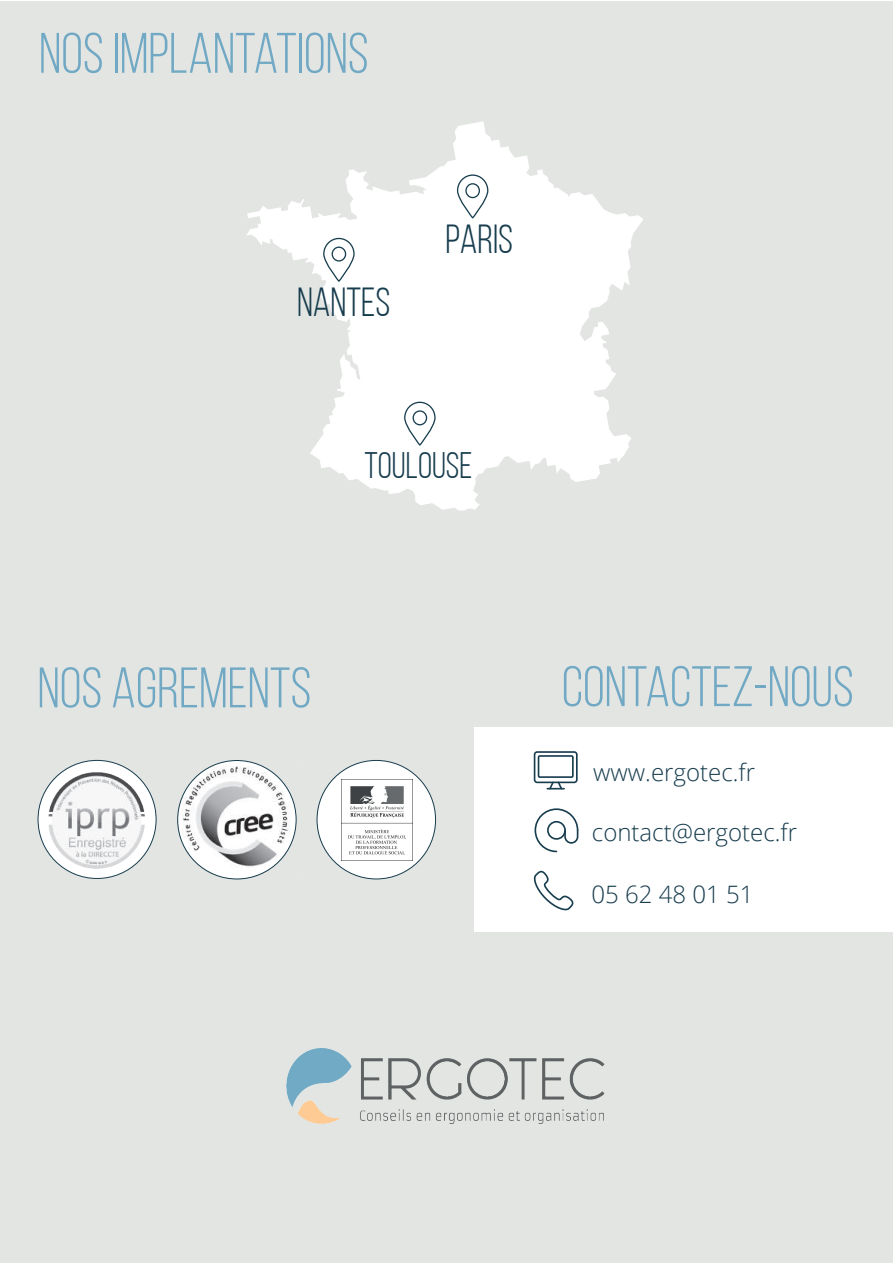
<style>
.page{position:relative;width:893px;height:1263px;background:#fff}
.page>*{position:absolute;margin:0;border:0;box-sizing:border-box;transform-origin:0 0}
.t1{font:57px "Bebas Neue";color:#71a9c4}
.t2{font:40.5px "Bebas Neue";color:#183d4e}
.t3{font:36.9px "Bebas Neue";color:#183d4e}
.t4{font:300 24px "Open Sans";color:#183d4e}
</style>
<div class="page">
<div style="left:0;top:1px;width:892px;height:1262px;background:#e3e5e3"></div>
<img style="left:286px;top:1048px;width:319px;height:76px">
<svg style="left:247px;top:121px;width:396px;height:390px"></svg>
<svg style="left:322px;top:237px;width:33px;height:46px;background:#e0e5e7"></svg>
<svg style="left:456px;top:174px;width:33px;height:45px"></svg>
<svg style="left:403px;top:401px;width:33px;height:45px"></svg>
<div style="left:474px;top:728px;width:418px;height:204px;background:#fff"></div>
<div style="left:534px;top:751px;width:44px;height:32px;border:2px solid #183d4e;border-radius:3px"></div>
<div style="left:538px;top:755px;width:36px;height:23px;border:2px solid #183d4e"></div>
<svg style="left:547px;top:780px;width:17px;height:10px"></svg>
<svg style="left:534px;top:808px;width:45px;height:45px"></svg>
<svg style="left:533px;top:870px;width:41px;height:41px"></svg>
<img style="left:179px;top:761px;width:116px;height:117px">
<div style="left:152px;top:734px;width:170px;height:171px;border:26px solid #e3e5e3;border-radius:50%"></div>
<div style="left:317px;top:760px;width:119px;height:119px;background:#fff;border-radius:50%"></div>
<img style="left:342px;top:779px;width:70px;height:82px">
<div style="left:38px;top:760px;width:118px;height:118px;background:#fff;border-radius:50%"></div>
<img style="left:47px;top:771px;width:98px;height:98px">
<p class="t1" style="left:39px;top:30px;width:331px">NOS IMPLANTATIONS</p>
<p class="t2" style="left:297px;top:286px;width:95px">NANTES</p>
<p class="t2" style="left:446px;top:223px;width:69px">PARIS</p>
<p class="t3" style="left:364px;top:450px;width:110px">TOULOUSE</p>
<p class="t1" style="left:38px;top:665px;width:275px">NOS AGREMENTS</p>
<p class="t1" style="left:562px;top:663px;width:294px">CONTACTEZ-NOUS</p>
<p class="t4" style="left:593px;top:755px;width:163px">www.ergotec.fr</p>
<p class="t4" style="left:592px;top:815px;width:207px">contact@ergotec.fr</p>
<p class="t4" style="left:591px;top:877px;width:164px">05 62 48 01 51</p>
</div>
